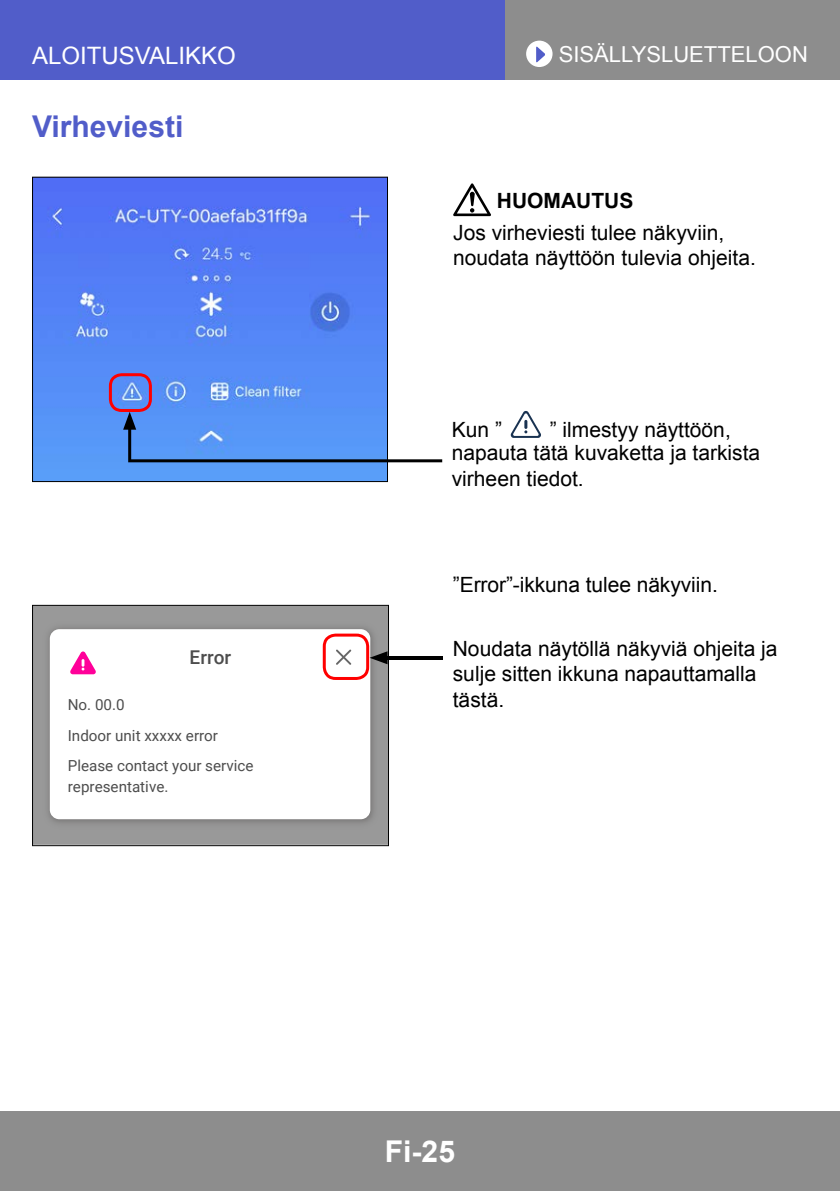
<style>
.page{position:relative;width:840px;height:1191px;background:#fff}
.page>*{position:absolute;margin:0;border:0;box-sizing:border-box;transform-origin:0 0}
.t1{font:700 30px "Arial";color:#515dc9}
.t2{font:700 30px "Arial";color:#fff}
.t3{font:24px "Arial";color:#fff}
.t4{font:22px "Arial";color:#fff}
.t5{font:21px/25.6px "Arial";color:#000}
.t6{font:700 21px "Arial";color:#000}
.t7{font:500 19px "Roboto";color:#4d4d4d}
.t8{font:15.2px/30.4px "Roboto";color:#4d4d4d}
</style>
<div class="page">
<div style="left:0;top:0;width:839px;height:79px;background:#8d8d8d"></div>
<div style="left:0;top:1111px;width:839px;height:80px;background:#8d8d8d"></div>
<div style="left:526px;top:41px;width:26px;height:26px;background:#fff;border-radius:50%"></div>
<svg style="left:536px;top:46px;width:9px;height:17px"></svg>
<div style="left:0;top:0;width:503px;height:79px;background:#515dc9"></div>
<svg style="left:510px;top:411px;width:30px;height:27px"></svg>
<svg style="left:453px;top:183px;width:37px;height:33px"></svg>
<svg style="left:32px;top:605px;width:357px;height:241px"></svg>
<hr style="left:382px;top:656px;width:60px;height:3px;background:#000">
<svg style="left:322px;top:633px;width:65px;height:47px"></svg>
<svg style="left:32px;top:177px;width:356px;height:305px;background:#5480f0"></svg>
<svg style="left:109px;top:373px;width:333px;height:89px"></svg>
<p class="t3" style="left:32px;top:39px;width:205px">ALOITUSVALIKKO</p>
<h1 class="t1" style="left:32px;top:107px;width:153px">Virheviesti</h1>
<p class="t7" style="left:189px;top:644px;width:43px">Error</p>
<p class="t8" style="left:68px;top:689px;width:187px">No. 00.0<br>Indoor unit xxxxx error<br>Please contact your service</p>
<p class="t8" style="left:68px;top:770px;width:102px">representative.</p>
<p class="t4" style="left:558px;top:40px;width:251px">SISÄLLYSLUETTELOON</p>
<p class="t6" style="left:496px;top:186px;width:138px">HUOMAUTUS</p>
<p class="t5" style="left:453px;top:220px;width:304px">Jos virheviesti tulee näkyviin, noudata näyttöön tulevia ohjeita.</p>
<p class="t5" style="left:451px;top:418px;width:310px;line-height:23.2px;text-indent:98px">” ilmestyy näyttöön, napauta tätä kuvaketta ja tarkista</p>
<p class="t5" style="left:451px;top:466px;width:133px">virheen tiedot.</p>
<p class="t5" style="left:451px;top:417px;width:52px">Kun ”</p>
<p class="t5" style="left:452px;top:571px;width:266px">”Error”-ikkuna tulee näkyviin.</p>
<p class="t5" style="left:452px;top:636px;width:326px">Noudata näytöllä näkyviä ohjeita ja sulje sitten ikkuna napauttamalla tästä.</p>
<h1 class="t2" style="left:385px;top:1131px;width:72px">Fi-25</h1>
</div>
